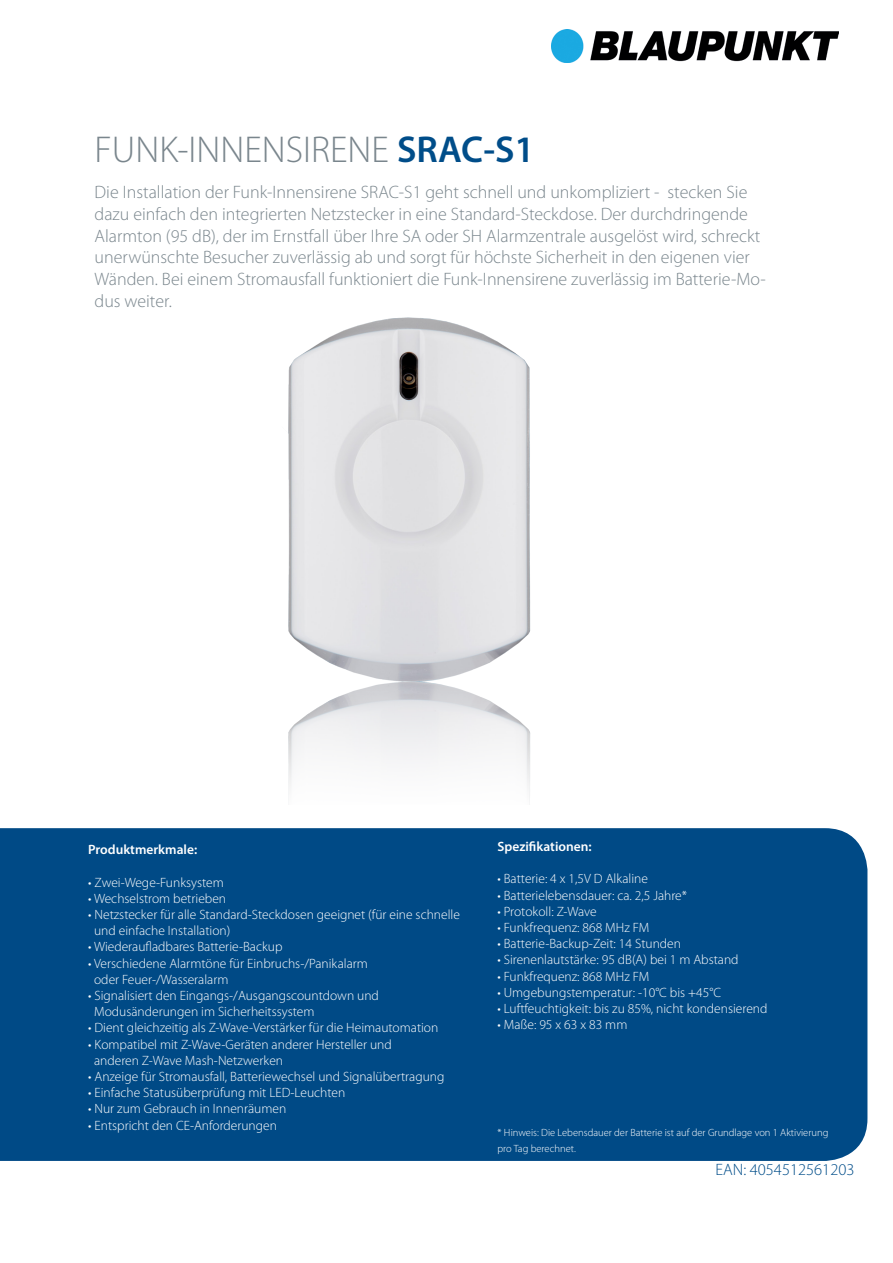
<style>
.page{position:relative;width:893px;height:1263px;background:#fff}
.page>*{position:absolute;margin:0;border:0;box-sizing:border-box;transform-origin:0 0}
.t1{font:300 37.5px "Myriad Pro";color:#7a868d}
.t2{font:300 18px/21.6px "Myriad Pro";color:#7a868d}
.t3{font:300 16.5px "Myriad Pro";color:#004d89}
.t4{font:300 13.5px/16.2px "Myriad Pro";color:#fff}
.t5{font:600 13.5px "Myriad Pro";color:#fff}
.t6{font:300 10.5px/16.2px "Myriad Pro";color:#fff}
.s1{font-weight:600;color:#004d89}
</style>
<div class="page">
<div style="left:0;top:828px;width:867px;height:333px;background:#004a86"></div>
<img style="left:288px;top:317px;width:243px;height:483px">
<img style="left:552px;top:30px;width:287px;height:32px">
<p class="t1" style="left:95px;top:129px;width:442px">FUNK-INNENSIRENE <span class="s1">SRAC-S1</span></p>
<p class="t2" style="left:95px;top:182px;width:673px">Die Installation der Funk-Innensirene SRAC-S1 geht schnell und unkompliziert - stecken Sie dazu einfach den integrierten Netzstecker in eine Standard-Steckdose. Der durchdringende Alarmton (95 dB), der im Ernstfall über Ihre SA oder SH Alarmzentrale ausgelöst wird, schreckt unerwünschte Besucher zuverlässig ab und sorgt für höchste Sicherheit in den eigenen vier Wänden. Bei einem Stromausfall funktioniert die Funk-Innensirene zuverlässig im Batterie-Mo&shy;dus weiter.</p>
<p class="t5" style="left:88px;top:841px;width:111px">Produktmerkmale:</p>
<p class="t4" style="left:88px;top:874px;width:137px">• Zwei-Wege-Funksystem</p>
<p class="t4" style="left:88px;top:890px;width:139px">• Wechselstrom betrieben</p>
<p class="t4" style="left:94px;top:907px;width:367px;text-indent:-6px">• Netzstecker für alle Standard-Steckdosen geeignet (für eine schnelle und einfache Installation)</p>
<p class="t4" style="left:88px;top:939px;width:196px">• Wiederaufladbares Batterie-Backup</p>
<p class="t4" style="left:88px;top:955px;width:281px">• Verschiedene Alarmtöne für Einbruchs-/Panikalarm</p>
<p class="t4" style="left:94px;top:971px;width:136px">oder Feuer-/Wasseralarm</p>
<p class="t4" style="left:88px;top:988px;width:292px">• Signalisiert den Eingangs-/Ausgangscountdown und</p>
<p class="t4" style="left:94px;top:1004px;width:222px">Modusänderungen im Sicherheitssystem</p>
<p class="t4" style="left:88px;top:1020px;width:352px">• Dient gleichzeitig als Z-Wave-Verstärker für die Heimautomation</p>
<p class="t4" style="left:88px;top:1036px;width:305px">• Kompatibel mit Z-Wave-Geräten anderer Hersteller und</p>
<p class="t4" style="left:94px;top:1052px;width:191px">anderen Z-Wave Mash-Netzwerken</p>
<p class="t4" style="left:88px;top:1069px;width:358px">• Anzeige für Stromausfall, Batteriewechsel und Signalübertragung</p>
<p class="t4" style="left:88px;top:1085px;width:259px">• Einfache Statusüberprüfung mit LED-Leuchten</p>
<p class="t4" style="left:88px;top:1101px;width:200px">• Nur zum Gebrauch in Innenräumen</p>
<p class="t4" style="left:88px;top:1117px;width:190px">• Entspricht den CE-Anforderungen</p>
<p class="t5" style="left:497px;top:838px;width:96px">Spezifikationen:</p>
<p class="t4" style="left:497px;top:871px;width:152px">• Batterie: 4 x 1,5V D Alkaline</p>
<p class="t4" style="left:497px;top:887px;width:191px">• Batterielebensdauer: ca. 2,5 Jahre*</p>
<p class="t4" style="left:497px;top:903px;width:101px">• Protokoll: Z-Wave</p>
<p class="t4" style="left:497px;top:920px;width:153px">• Funkfrequenz: 868 MHz FM</p>
<p class="t4" style="left:497px;top:936px;width:185px">• Batterie-Backup-Zeit: 14 Stunden</p>
<p class="t4" style="left:497px;top:952px;width:243px">• Sirenenlautstärke: 95 dB(A) bei 1 m Abstand</p>
<p class="t4" style="left:497px;top:968px;width:153px">• Funkfrequenz: 868 MHz FM</p>
<p class="t4" style="left:497px;top:984px;width:225px">• Umgebungstemperatur: -10°C bis +45°C</p>
<p class="t4" style="left:497px;top:1001px;width:271px">• Luftfeuchtigkeit: bis zu 85%, nicht kondensierend</p>
<p class="t4" style="left:497px;top:1017px;width:131px">• Maße: 95 x 63 x 83 mm</p>
<p class="t6" style="left:497px;top:1124px;width:332px">* Hinweis: Die Lebensdauer der Batterie ist auf der Grundlage von 1 Aktivierung pro Tag berechnet.</p>
<p class="t3" style="left:715px;top:1161px;width:141px">EAN: 4054512561203</p>
</div>
